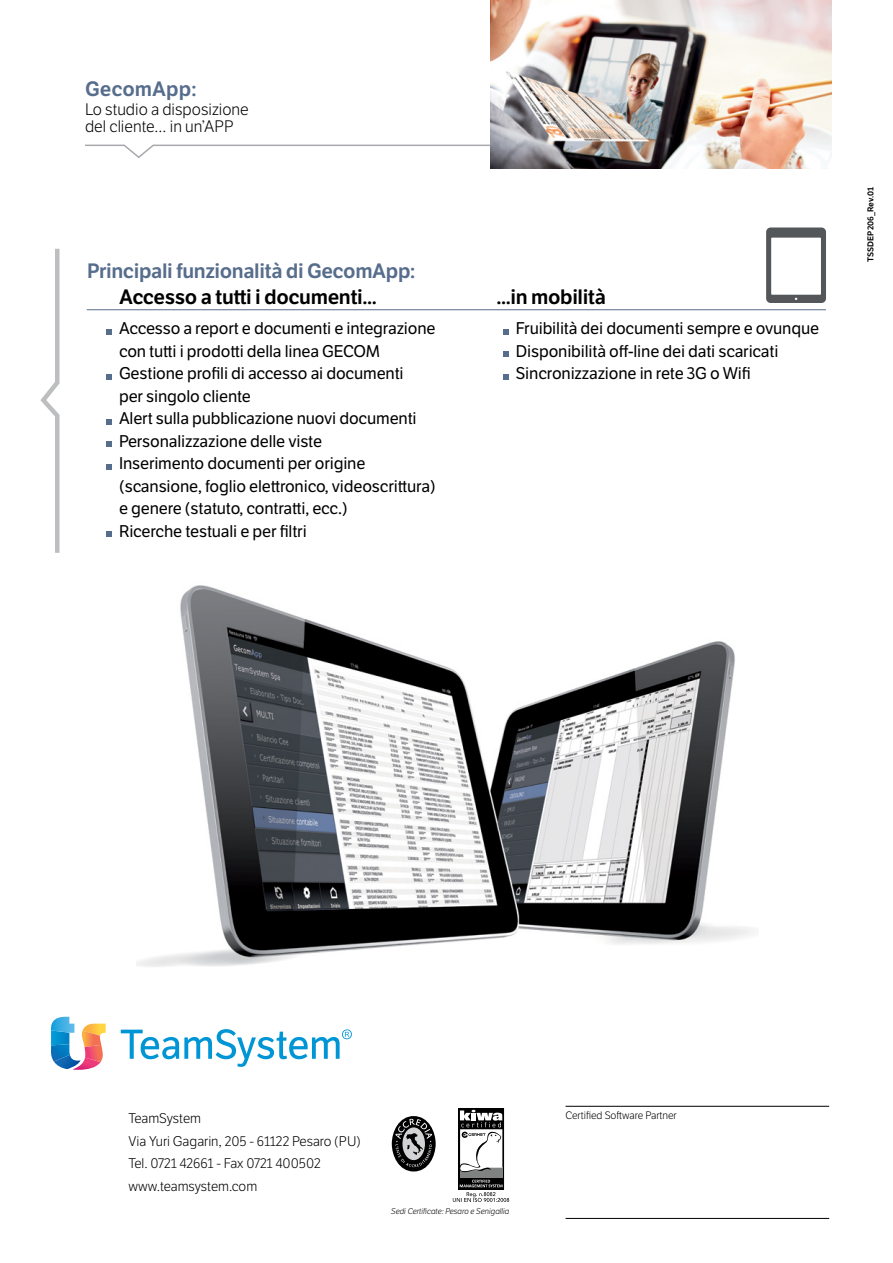
<style>
.page{position:relative;width:893px;height:1263px;background:#fff}
.page>*{position:absolute;margin:0;border:0;box-sizing:border-box;transform-origin:0 0}
.t1{font:600 20.25px "LFT Etica";letter-spacing:-.02em;color:#000}
.t2{font:600 20.25px "LFT Etica";letter-spacing:-.02em;color:#576d8c}
.t3{font:600 20.25px "LFT Etica";color:#576d8c}
.t4{font:16.5px/22.5px "LFT Etica";letter-spacing:-.01em;color:#000}
.t5{font:300 16.2px/17px "LFT Etica";color:#000}
.t6{font:300 13.65px/22.5px "LFT Etica";color:#000}
.t7{font:300 10.5px "LFT Etica";color:#000}
.t8{font:600 8.25px "LFT Etica";letter-spacing:.01em;color:#000}
.t9{font:italic 300 8.1px "LFT Etica";color:#000}
</style>
<div class="page">
<svg style="left:106px;top:329px;width:5px;height:5px"></svg>
<svg style="left:106px;top:374px;width:5px;height:5px"></svg>
<svg style="left:106px;top:419px;width:5px;height:5px"></svg>
<svg style="left:106px;top:442px;width:5px;height:5px"></svg>
<svg style="left:106px;top:464px;width:5px;height:5px"></svg>
<svg style="left:106px;top:532px;width:5px;height:5px"></svg>
<svg style="left:503px;top:329px;width:5px;height:5px"></svg>
<svg style="left:503px;top:352px;width:5px;height:5px"></svg>
<svg style="left:503px;top:374px;width:5px;height:5px"></svg>
<hr style="left:87px;top:309px;width:739px;height:1px;background:#576d8c">
<svg style="left:766px;top:227px;width:60px;height:76px"></svg>
<img style="left:136px;top:585px;width:623px;height:382px">
<svg style="left:85px;top:144px;width:405px;height:14px"></svg>
<img style="left:490px;top:0;width:341px;height:169px">
<hr style="left:566px;top:1106px;width:263px;height:1px;background:#000">
<hr style="left:566px;top:1218px;width:263px;height:1px;background:#000">
<svg style="left:40px;top:248px;width:20px;height:305px"></svg>
<svg style="left:51px;top:1017px;width:55px;height:53px"></svg>
<svg style="left:121px;top:1029px;width:231px;height:38px"></svg>
<svg style="left:453px;top:1108px;width:56px;height:94px"></svg>
<div style="left:392px;top:1116px;width:44px;height:55px;background:#000;border-radius:50%"></div>
<svg style="left:395px;top:1119px;width:37px;height:48px"></svg>
<p class="t3" style="left:85px;top:76px;width:113px">GecomApp:</p>
<p class="t5" style="left:85px;top:102px;width:165px">Lo studio a disposizione del cliente... in un’APP</p>
<p class="t2" style="left:87px;top:259px;width:330px">Principali funzionalità di GecomApp:</p>
<p class="t1" style="left:119px;top:284px;width:259px">Accesso a tutti i documenti...</p>
<p class="t1" style="left:496px;top:284px;width:111px">...in mobilità</p>
<p class="t4" style="left:119px;top:318px;width:318px">Accesso a report e documenti e integrazione con tutti i prodotti della linea GECOM Gestione profili di accesso ai documenti<br>per singolo cliente<br>Alert sulla pubblicazione nuovi documenti Personalizzazione delle viste<br>Inserimento documenti per origine (scansione, foglio elettronico, videoscrittura) e genere (statuto, contratti, ecc.)<br>Ricerche testuali e per filtri</p>
<p class="t4" style="left:516px;top:318px;width:305px">Fruibilità dei documenti sempre e ovunque<br>Disponibilità off-line dei dati scaricati<br>Sincronizzazione in rete 3G o Wifi</p>
<p class="t8" style="left:866px;top:262px;width:76px;rotate:-90deg">TSSDEP206_Rev.01</p>
<p class="t6" style="left:128px;top:1107px;width:234px">TeamSystem<br>Via Yuri Gagarin, 205 - 61122 Pesaro (PU)<br>Tel. 0721 42661 - Fax 0721 400502 www.teamsystem.com</p>
<p class="t9" style="left:391px;top:1207px;width:120px">Sedi Certificate: Pesaro e Senigallia</p>
<p class="t7" style="left:565px;top:1109px;width:113px">Certified Software Partner</p>
</div>
